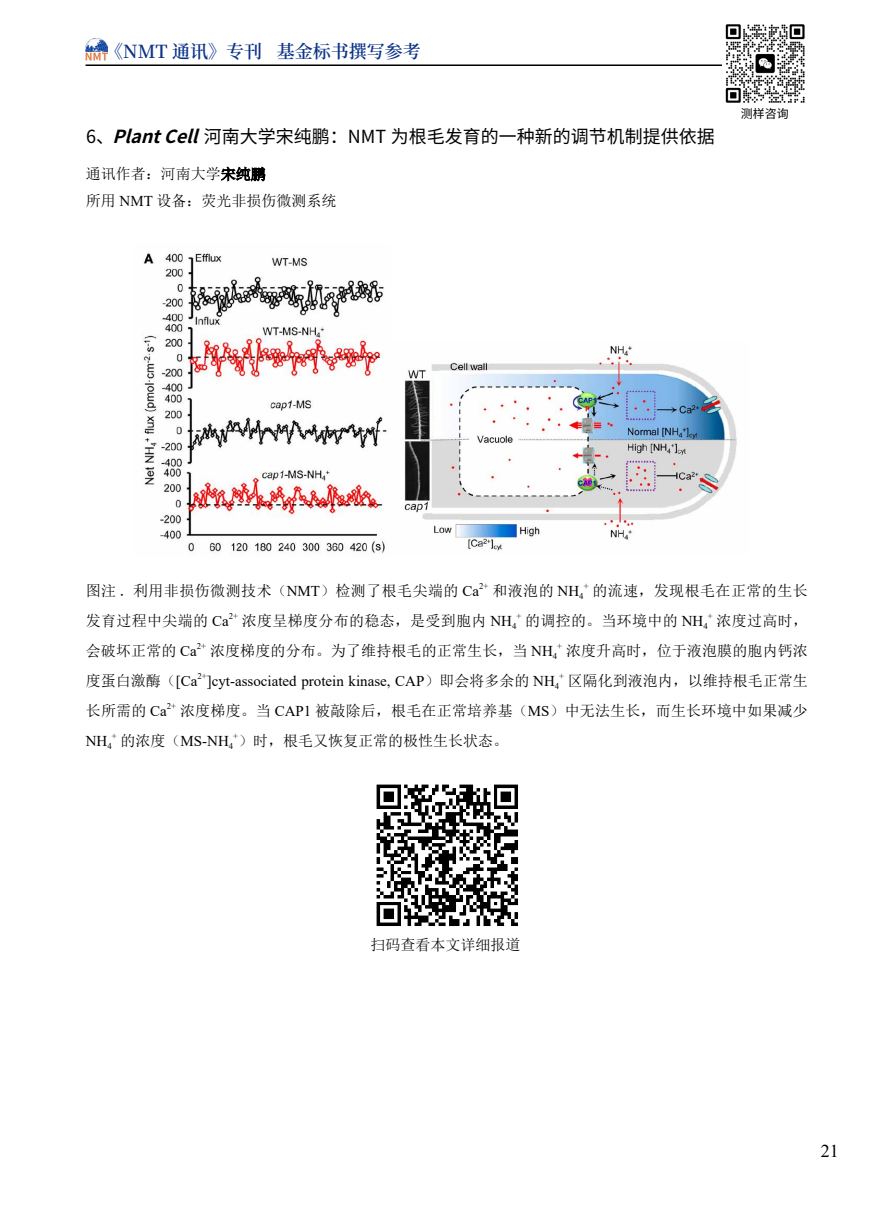
<style>
.page{position:relative;width:893px;height:1212px;background:#fff}
.page>*{position:absolute;margin:0;border:0;box-sizing:border-box;transform-origin:0 0}
.t1{font:18px "Noto Sans Hans";color:#000}
.t2{font:600 18px "Source Han Serif CN";color:#0c3388}
.t3{font:18px "Times New Roman";color:#000}
.t4{font:15px/27px "Sim Sun";letter-spacing:.01em;color:#000}
.t5{font:15px "Times New Roman";color:#000}
.t6{font:15px "Sim Sun";letter-spacing:.03em;color:#000}
.t7{font:12px "Noto Sans Hans";color:#000}
.t8{font:8.7px "Times New Roman";color:#000}
.s1{font-weight:700;font-style:italic}
.s2{font-family:"Times New Roman"}
.s3{font-family:"Sim Sun"}
</style>
<div class="page">
<hr style="left:86px;top:64px;width:721px;height:2px;background:#000">
<img style="left:86px;top:38px;width:22px;height:22px">
<img style="left:722px;top:24px;width:85px;height:79px">
<img style="left:376px;top:784px;width:142px;height:142px">
<img style="left:404px;top:346px;width:333px;height:205px">
<img style="left:143px;top:252px;width:244px;height:301px">
<svg style="left:221px;top:167px;width:45px;height:15px"></svg>
<p class="t2" style="left:105px;top:41px;width:317px">《NMT 通讯》专刊 基金标书撰写参考</p>
<p class="t1" style="left:86px;top:127px;width:630px">6、<span class="s1">PlantCell</span>河南大学宋纯鹏：NMT 为根毛发育的一种新的调节机制提供依据</p>
<p class="t4" style="left:86px;top:161px;width:252px">通讯作者：河南大学宋纯鹏<br>所用 <span class="s2">NMT</span> 设备：荧光非损伤微测系统</p>
<p class="t7" style="left:741px;top:106px;width:49px">测样咨询</p>
<p class="t6" style="left:86px;top:583px;width:395px">图注 . 利用非损伤微测技术（<span class="s2">NMT</span>）检测了根毛尖端的 <span class="s2">Ca</span></p>
<p class="t8" style="left:479px;top:579px;width:11px">2+</p>
<p class="t4" style="left:492px;top:577px;width:93px">和液泡的 <span class="s2">NH</span><sub>4</sub></p>
<p class="t8" style="left:584px;top:579px;width:6px">+</p>
<p class="t6" style="left:592px;top:583px;width:217px">的流速，发现根毛在正常的生长</p>
<p class="t4" style="left:86px;top:607px;width:144px">发育过程中尖端的 <span class="s2">Ca</span></p>
<p class="t8" style="left:229px;top:609px;width:11px">2+</p>
<p class="t4" style="left:242px;top:607px;width:276px">浓度呈梯度分布的稳态，是受到胞内 <span class="s2">NH</span><sub>4</sub></p>
<p class="t8" style="left:516px;top:609px;width:6px">+</p>
<p class="t4" style="left:525px;top:607px;width:184px">的调控的。当环境中的 <span class="s2">NH</span><sub>4</sub></p>
<p class="t8" style="left:708px;top:609px;width:6px">+</p>
<p class="t4" style="left:717px;top:607px;width:93px">浓度过高时，</p>
<p class="t4" style="left:86px;top:637px;width:113px">会破坏正常的 <span class="s2">Ca</span></p>
<p class="t8" style="left:197px;top:639px;width:11px">2+</p>
<p class="t4" style="left:210px;top:637px;width:349px">浓度梯度的分布。为了维持根毛的正常生长，当 <span class="s2">NH</span><sub>4</sub></p>
<p class="t8" style="left:557px;top:639px;width:6px">+</p>
<p class="t4" style="left:566px;top:637px;width:243px">浓度升高时，位于液泡膜的胞内钙浓</p>
<p class="t4" style="left:86px;top:667px;width:113px">度蛋白激酶（<span class="s2">[Ca</span></p>
<p class="t8" style="left:197px;top:669px;width:11px">2+</p>
<p class="t5" style="left:207px;top:670px;width:354px">]cyt-associated protein kinase, CAP<span class="s3">）即会将多余的</span> NH<sub>4</sub></p>
<p class="t8" style="left:559px;top:669px;width:6px">+</p>
<p class="t4" style="left:568px;top:667px;width:242px">区隔化到液泡内，以维持根毛正常生</p>
<p class="t4" style="left:86px;top:697px;width:83px">长所需的 <span class="s2">Ca</span></p>
<p class="t8" style="left:167px;top:699px;width:11px">2+</p>
<p class="t4" style="left:180px;top:697px;width:629px">浓度梯度。当 <span class="s2">CAP1</span> 被敲除后，根毛在正常培养基（<span class="s2">MS</span>）中无法生长，而生长环境中如果减少</p>
<p class="t5" style="left:86px;top:730px;width:28px">NH<sub>4</sub></p>
<p class="t8" style="left:112px;top:729px;width:6px">+</p>
<p class="t4" style="left:121px;top:727px;width:389px">的浓度（<span class="s2">MS-NH</span><sub>4</sub> ）时，根毛又恢复正常的极性生长状态。</p>
<p class="t8" style="left:233px;top:729px;width:6px">+</p>
<p class="t4" style="left:370px;top:931px;width:151px">扫码查看本文详细报道</p>
<p class="t3" style="left:821px;top:1138px;width:19px">21</p>
</div>
